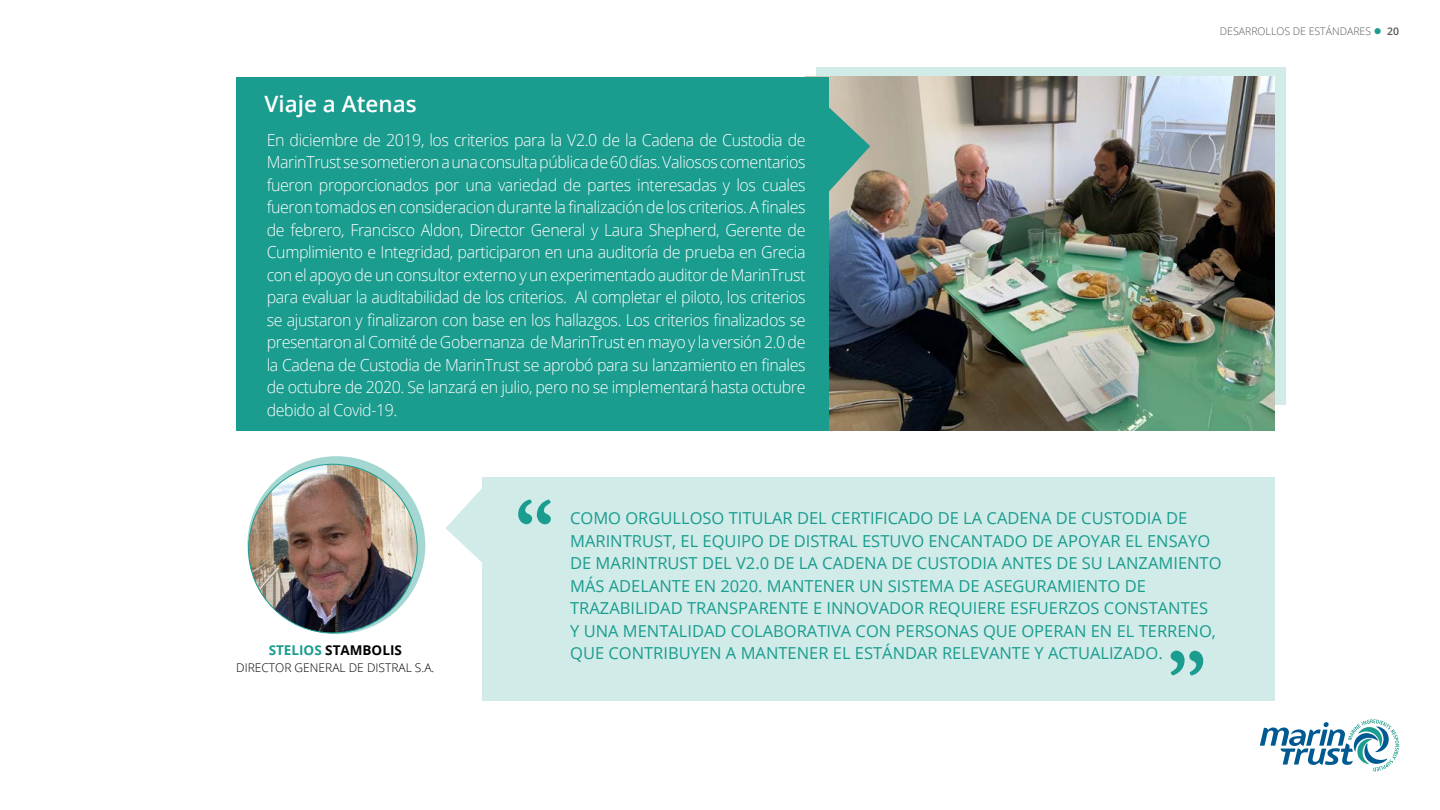
<style>
.page{position:relative;width:1440px;height:810px;background:#fff}
.page>*{position:absolute;margin:0;border:0;box-sizing:border-box;transform-origin:0 0}
.t1{font:700 78.75px "Garamond";color:#1a9c8f}
.t2{font:600 22.5px "Open Sans";color:#fff}
.t3{font:300 16.5px/22.5px "Open Sans";letter-spacing:-.025em;color:#fff;text-align:justify}
.t4{font:16.5px/22.5px "Open Sans";color:#1a9c8f}
.t5{font:700 13.5px "Open Sans";color:#000}
.t6{font:300 12px "Open Sans";color:#000}
.t7{font:300 10.5px "Open Sans";color:#575756}
.s1{color:#1a9c8f}
.s2{font-weight:600}
</style>
<div class="page">
<div style="left:816px;top:68px;width:470px;height:337px;background:#d1ebe9"></div>
<svg style="left:1260px;top:719px;width:139px;height:52px"></svg>
<img style="left:829px;top:77px;width:446px;height:353px">
<div style="left:236px;top:77px;width:593px;height:353px;background:#1a9c8f"></div>
<svg style="left:829px;top:107px;width:41px;height:85px;background:#69a495"></svg>
<div style="left:482px;top:477px;width:793px;height:224px;background:#d1ebe9"></div>
<svg style="left:446px;top:488px;width:36px;height:74px"></svg>
<svg style="left:247px;top:456px;width:178px;height:178px;background:#9ad2cd"></svg>
<img style="left:249px;top:464px;width:168px;height:169px;border-radius:84px">
<h2 class="t2" style="left:265px;top:88px;width:154px">Viaje a Atenas</h2>
<p class="t3" style="left:267px;top:128px;width:540px">En diciembre de 2019, los criterios para la V2.0 de la Cadena de Custodia de MarinTrust se sometieron a una consulta pública de 60 días. Valiosos comentarios fueron proporcionados por una variedad de partes interesadas y los cuales fueron tomados en consideracion durante la finalización de los criterios. A finales de febrero, Francisco Aldon, Director General y Laura Shepherd, Gerente de Cumplimiento e Integridad, participaron en una auditoría de prueba en Grecia con el apoyo de un consultor externo y un experimentado auditor de MarinTrust para evaluar la auditabilidad de los criterios. Al completar el piloto, los criterios se ajustaron y finalizaron con base en los hallazgos. Los criterios finalizados se presentaron al Comité de Gobernanza de MarinTrust en mayo y la versión 2.0 de la Cadena de Custodia de MarinTrust se aprobó para su lanzamiento en finales de octubre de 2020. Se lanzará en julio, pero no se implementará hasta octubre debido al Covid-19.</p>
<p class="t7" style="left:1220px;top:24px;width:181px">DESARROLLOS DE ESTÁNDARES <span class="s1">●</span> <span class="s2">20</span></p>
<p class="t5" style="left:269px;top:641px;width:135px"><span class="s1">STELIOS</span> STAMBOLIS</p>
<p class="t6" style="left:236px;top:659px;width:200px">DIRECTOR GENERAL DE DISTRAL S.A.</p>
<h1 class="t1" style="left:514px;top:472px;width:40px">“</h1>
<p class="t4" style="left:570px;top:507px;width:653px">COMO ORGULLOSO TITULAR DEL CERTIFICADO DE LA CADENA DE CUSTODIA DE MARINTRUST, EL EQUIPO DE DISTRAL ESTUVO ENCANTADO DE APOYAR EL ENSAYO DE MARINTRUST DEL V2.0 DE LA CADENA DE CUSTODIA ANTES DE SU LANZAMIENTO MÁS ADELANTE EN 2020. MANTENER UN SISTEMA DE ASEGURAMIENTO DE TRAZABILIDAD TRANSPARENTE E INNOVADOR REQUIERE ESFUERZOS CONSTANTES<br>Y UNA MENTALIDAD COLABORATIVA CON PERSONAS QUE OPERAN EN EL TERRENO, QUE CONTRIBUYEN A MANTENER EL ESTÁNDAR RELEVANTE Y ACTUALIZADO.</p>
<h1 class="t1" style="left:1207px;top:703px;width:40px;rotate:-180deg">“</h1>
</div>
